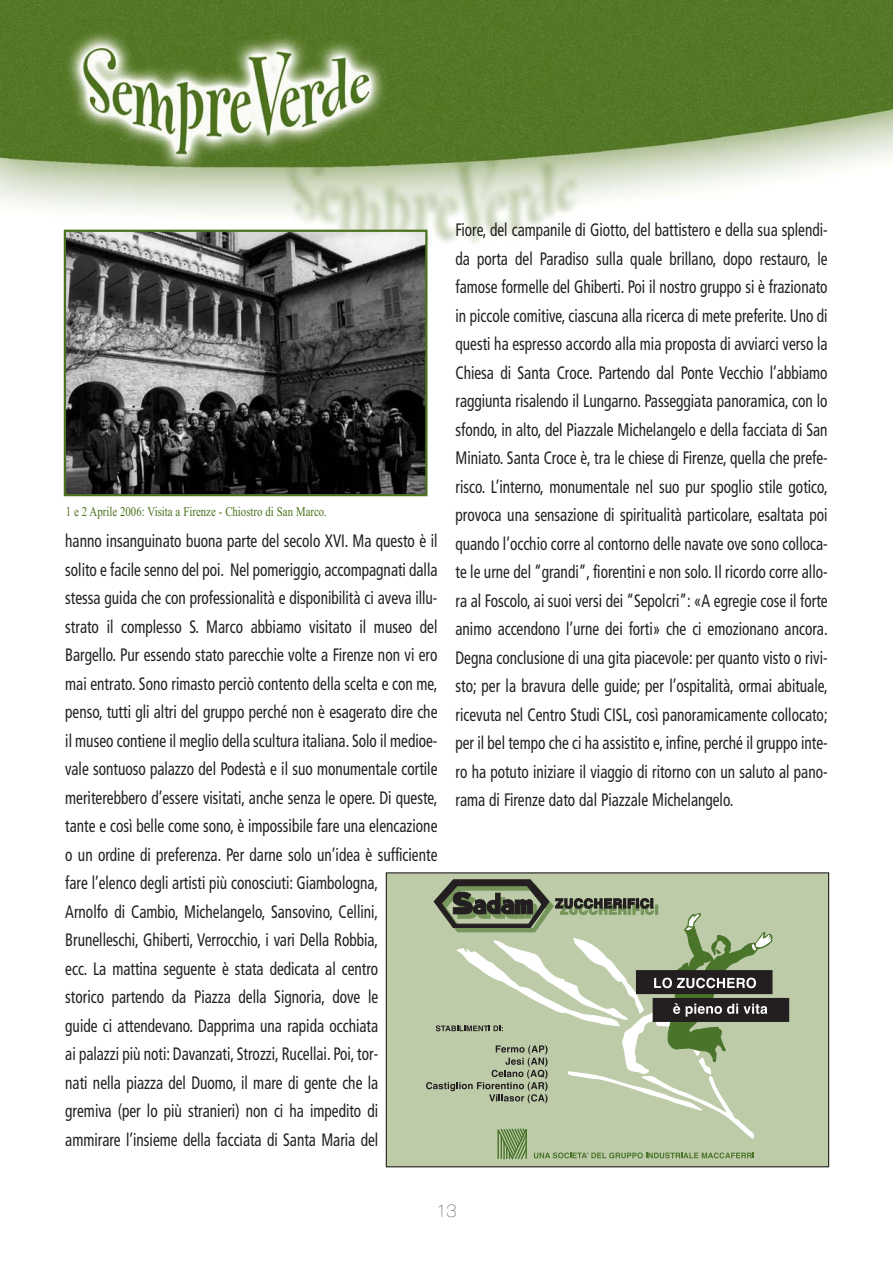
<style>
.page{position:relative;width:893px;height:1263px;background:#fff}
.page>*{position:absolute;margin:0;border:0;box-sizing:border-box;transform-origin:0 0}
.t1{font:condensed 18px/28.5px "Frutiger";color:#231f20;scale:.85 1}
.t2{font:200 18px "Helvetica Neue";color:#231f20}
.t3{font:13.5px "Times New Roman";color:#4c721d;scale:.8 1}
</style>
<div class="page">
<img style="left:0;top:0;width:893px;height:269px">
<img style="left:67px;top:233px;width:357px;height:260px">
<div style="left:64px;top:230px;width:363px;height:266px;border:2px solid #4c721d"></div>
<div style="left:386px;top:873px;width:443px;height:294px;background:#bdcba9"></div>
<div style="left:653px;top:998px;width:136px;height:24px;background:#231f20"></div>
<svg style="left:426px;top:879px;width:346px;height:281px"></svg>
<div style="left:386px;top:872px;width:443px;height:295px;border:1px solid #231f20"></div>
<p class="t3" style="left:66px;top:506px;width:328px">1 e 2 Aprile 2006: Visita a Firenze - Chiostro di San Marco.</p>
<p class="t1" style="left:65px;top:528px;width:439px">hanno insanguinato buona parte del secolo XVI. Ma questo è il solito e facile senno del poi. Nel pomeriggio, accompagnati dalla stessa guida che con professionalità e disponibilità ci aveva illu&shy;strato il complesso S. Marco abbiamo visitato il museo del Bargello. Pur essendo stato parecchie volte a Firenze non vi ero mai entrato. Sono rimasto perciò contento della scelta e con me, penso, tutti gli altri del gruppo perché non è esagerato dire che il museo contiene il meglio della scultura italiana. Solo il medioe&shy;vale sontuoso palazzo del Podestà e il suo monumentale cortile meriterebbero d’essere visitati, anche senza le opere. Di queste, tante e così belle come sono, è impossibile fare una elencazione o un ordine di preferenza. Per darne solo un’idea è sufficiente fare l’elenco degli artisti più conosciuti: Giambologna,<br>Arnolfo di Cambio, Michelangelo, Sansovino, Cellini, Brunelleschi, Ghiberti, Verrocchio, i vari Della Robbia,<br>ecc. La mattina seguente è stata dedicata al centro<br>storico partendo da Piazza della Signoria, dove le<br>guide ci attendevano. Dapprima una rapida occhiata<br>ai palazzi più noti: Davanzati, Strozzi, Rucellai. Poi, tor-<br>nati nella piazza del Duomo, il mare di gente che la<br>gremiva (per lo più stranieri) non ci ha impedito di ammirare l’insieme della facciata di Santa Maria del</p>
<p class="t1" style="left:455px;top:217px;width:439px;text-align:justify">Fiore, del campanile di Giotto, del battistero e della sua splendi&shy;da porta del Paradiso sulla quale brillano, dopo restauro, le famose formelle del Ghiberti. Poi il nostro gruppo si è frazionato in piccole comitive, ciascuna alla ricerca di mete preferite. Uno di questi ha espresso accordo alla mia proposta di avviarci verso la Chiesa di Santa Croce. Partendo dal Ponte Vecchio l’abbiamo raggiunta risalendo il Lungarno. Passeggiata panoramica, con lo sfondo, in alto, del Piazzale Michelangelo e della facciata di San Miniato. Santa Croce è, tra le chiese di Firenze, quella che prefe&shy;risco. L’interno, monumentale nel suo pur spoglio stile gotico, provoca una sensazione di spiritualità particolare, esaltata poi quando l’occhio corre al contorno delle navate ove sono colloca&shy;te le urne del “grandi”, fiorentini e non solo. Il ricordo corre allo&shy;ra al Foscolo, ai suoi versi dei “Sepolcri”: «A egregie cose il forte animo accendono l’urne dei forti» che ci emozionano ancora.<br>Degna conclusione di una gita piacevole: per quanto visto o rivi&shy;sto; per la bravura delle guide; per l’ospitalità, ormai abituale, ricevuta nel Centro Studi CISL, così panoramicamente collocato; per il bel tempo che ci ha assistito e, infine, perché il gruppo inte&shy;ro ha potuto iniziare il viaggio di ritorno con un saluto al pano&shy;rama di Firenze dato dal Piazzale Michelangelo.</p>
<p class="t2" style="left:436px;top:1204px;width:22px">13</p>
</div>
